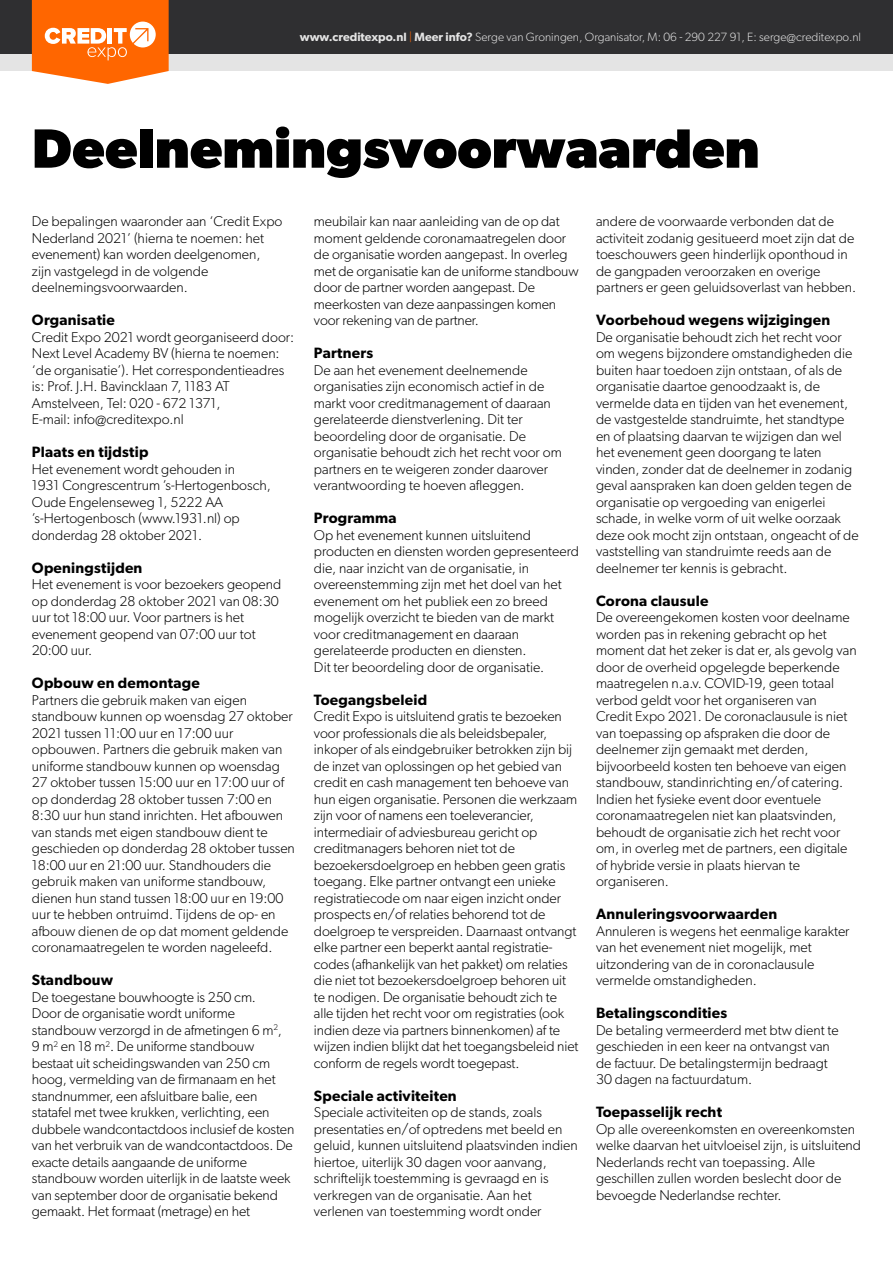
<style>
.page{position:relative;width:893px;height:1263px;background:#fff}
.page>*{position:absolute;margin:0;border:0;box-sizing:border-box;transform-origin:0 0}
._01_-_Kop_03{font:700 55.5px "Gibson";color:#000}
._01_-_Kop_-_Deelnemi{font:600 15px "Gibson";letter-spacing:.015em;color:#000}
._00_-_Body_Deelnemin{font:300 14.25px/16.5px "Gibson";color:#000}
.t1{font:300 12px "Gibson";color:#e4e4e4}
.s1{font-weight:600}
.s2{color:#f60}
</style>
<div class="page">
<div style="left:0;top:18px;width:893px;height:53px;background:#e4e4e4"></div>
<div style="left:0;top:0;width:893px;height:53px;background:#2f2f31"></div>
<svg style="left:32px;top:0;width:137px;height:84px;background:#fe8433"></svg>
<p class="t1" style="left:300px;top:30px;width:563px"><span class="s1">www.creditexpo.nl</span> <span class="s2">|</span> <span class="s1">Meer info?</span> Serge van Groningen, Organisator, M: 06 - 290 227 91, E: serge@creditexpo.nl</p>
<p class="_01_-_Kop_03" style="left:32px;top:116px;width:729px">Deelnemingsvoorwaarden</p>
<p class="_00_-_Body_Deelnemin" style="left:32px;top:213px;width:252px">De bepalingen waaronder aan ‘Credit Expo Nederland 2021’ (hierna te noemen: het evenement) kan worden deelgenomen, zijn vastgelegd in de volgende deelnemingsvoorwaarden.</p>
<p class="_01_-_Kop_-_Deelnemi" style="left:32px;top:311px;width:85px">Organisatie</p>
<p class="_00_-_Body_Deelnemin" style="left:32px;top:328px;width:264px">Credit Expo 2021 wordt georganiseerd door:<br>Next Level Academy BV (hierna te noemen: ‘de organisatie’). Het correspondentieadres is: Prof. J.H. Bavincklaan 7, 1183 AT Amstelveen, Tel: 020 - 672 1371,<br>E-mail: info@creditexpo.nl</p>
<p class="_01_-_Kop_-_Deelnemi" style="left:32px;top:443px;width:118px">Plaats en tijdstip</p>
<p class="_00_-_Body_Deelnemin" style="left:32px;top:460px;width:240px">Het evenement wordt gehouden in<br>1931 Congrescentrum ’s-Hertogenbosch, Oude Engelenseweg 1, 5222 AA ’s-Hertogenbosch (www.1931.nl) op donderdag 28 oktober 2021.</p>
<p class="_01_-_Kop_-_Deelnemi" style="left:32px;top:559px;width:112px">Openingstijden</p>
<p class="_00_-_Body_Deelnemin" style="left:32px;top:576px;width:251px">Het evenement is voor bezoekers geopend op donderdag 28 oktober 2021 van 08:30 uur tot 18:00 uur. Voor partners is het evenement geopend van 07:00 uur tot<br>20:00 uur.</p>
<p class="_01_-_Kop_-_Deelnemi" style="left:32px;top:674px;width:169px">Opbouw en demontage</p>
<p class="_00_-_Body_Deelnemin" style="left:32px;top:691px;width:265px">Partners die gebruik maken van eigen standbouw kunnen op woensdag 27 oktober 2021 tussen 11:00 uur en 17:00 uur opbouwen. Partners die gebruik maken van uniforme standbouw kunnen op woensdag 27 oktober tussen 15:00 uur en 17:00 uur of op donderdag 28 oktober tussen 7:00 en 8:30 uur hun stand inrichten. Het afbouwen van stands met eigen standbouw dient te geschieden op donderdag 28 oktober tussen 18:00 uur en 21:00 uur. Standhouders die gebruik maken van uniforme standbouw, dienen hun stand tussen 18:00 uur en 19:00 uur te hebben ontruimd. Tijdens de op- en afbouw dienen de op dat moment geldende coronamaatregelen te worden nageleefd.</p>
<p class="_01_-_Kop_-_Deelnemi" style="left:32px;top:971px;width:83px">Standbouw</p>
<p class="_00_-_Body_Deelnemin" style="left:32px;top:988px;width:264px">De toegestane bouwhoogte is 250 cm.<br>Door de organisatie wordt uniforme standbouw verzorgd in de afmetingen 6 m<sup>2</sup>,<br>9 m<sup>2</sup> en 18 m<sup>2</sup>. De uniforme standbouw bestaat uit scheidingswanden van 250 cm hoog, vermelding van de firmanaam en het standnummer, een afsluitbare balie, een statafel met twee krukken, verlichting, een dubbele wandcontactdoos inclusief de kosten van het verbruik van de wandcontactdoos. De exacte details aangaande de uniforme standbouw worden uiterlijk in de laatste week van september door de organisatie bekend gemaakt. Het formaat (metrage) en het</p>
<p class="_00_-_Body_Deelnemin" style="left:314px;top:213px;width:266px">meubilair kan naar aanleiding van de op dat moment geldende coronamaatregelen door de organisatie worden aangepast. In overleg met de organisatie kan de uniforme standbouw door de partner worden aangepast. De meerkosten van deze aanpassingen komen voor rekening van de partner.</p>
<p class="_01_-_Kop_-_Deelnemi" style="left:314px;top:344px;width:61px">Partners</p>
<p class="_00_-_Body_Deelnemin" style="left:314px;top:361px;width:249px">De aan het evenement deelnemende organisaties zijn economisch actief in de markt voor creditmanagement of daaraan gerelateerde dienstverlening. Dit ter beoordeling door de organisatie. De organisatie behoudt zich het recht voor om partners en te weigeren zonder daarover verantwoording te hoeven afleggen.</p>
<p class="_01_-_Kop_-_Deelnemi" style="left:314px;top:509px;width:84px">Programma</p>
<p class="_00_-_Body_Deelnemin" style="left:314px;top:526px;width:267px">Op het evenement kunnen uitsluitend producten en diensten worden gepresenteerd die, naar inzicht van de organisatie, in overeenstemming zijn met het doel van het evenement om het publiek een zo breed mogelijk overzicht te bieden van de markt voor creditmanagement en daaraan gerelateerde producten en diensten.<br>Dit ter beoordeling door de organisatie.</p>
<p class="_01_-_Kop_-_Deelnemi" style="left:314px;top:691px;width:115px">Toegangsbeleid</p>
<p class="_00_-_Body_Deelnemin" style="left:314px;top:708px;width:266px">Credit Expo is uitsluitend gratis te bezoeken voor professionals die als beleidsbepaler, inkoper of als eindgebruiker betrokken zijn bij de inzet van oplossingen op het gebied van credit en cash management ten behoeve van hun eigen organisatie. Personen die werkzaam zijn voor of namens een toeleverancier, intermediair of adviesbureau gericht op creditmanagers behoren niet tot de bezoekersdoelgroep en hebben geen gratis toegang. Elke partner ontvangt een unieke registratiecode om naar eigen inzicht onder prospects en/of relaties behorend tot de doelgroep te verspreiden. Daarnaast ontvangt elke partner een beperkt aantal registratie&shy;codes (afhankelijk van het pakket) om relaties die niet tot bezoekersdoelgroep behoren uit te nodigen. De organisatie behoudt zich te alle tijden het recht voor om registraties (ook indien deze via partners binnenkomen) af te wijzen indien blijkt dat het toegangsbeleid niet conform de regels wordt toegepast.</p>
<p class="_01_-_Kop_-_Deelnemi" style="left:314px;top:1087px;width:144px">Speciale activiteiten</p>
<p class="_00_-_Body_Deelnemin" style="left:314px;top:1104px;width:265px">Speciale activiteiten op de stands, zoals presentaties en/of optredens met beeld en geluid, kunnen uitsluitend plaatsvinden indien hiertoe, uiterlijk 30 dagen voor aanvang, schriftelijk toestemming is gevraagd en is verkregen van de organisatie. Aan het verlenen van toestemming wordt onder</p>
<p class="_00_-_Body_Deelnemin" style="left:596px;top:213px;width:262px">andere de voorwaarde verbonden dat de activiteit zodanig gesitueerd moet zijn dat de toeschouwers geen hinderlijk oponthoud in de gangpaden veroorzaken en overige partners er geen geluidsoverlast van hebben.</p>
<p class="_01_-_Kop_-_Deelnemi" style="left:596px;top:311px;width:236px">Voorbehoud wegens wijzigingen</p>
<p class="_00_-_Body_Deelnemin" style="left:596px;top:328px;width:264px">De organisatie behoudt zich het recht voor om wegens bijzondere omstandigheden die buiten haar toedoen zijn ontstaan, of als de organisatie daartoe genoodzaakt is, de vermelde data en tijden van het evenement, de vastgestelde standruimte, het standtype en of plaatsing daarvan te wijzigen dan wel het evenement geen doorgang te laten vinden, zonder dat de deelnemer in zodanig geval aanspraken kan doen gelden tegen de organisatie op vergoeding van enigerlei schade, in welke vorm of uit welke oorzaak deze ook mocht zijn ontstaan, ongeacht of de vaststelling van standruimte reeds aan de deelnemer ter kennis is gebracht.</p>
<p class="_01_-_Kop_-_Deelnemi" style="left:596px;top:592px;width:114px">Corona clausule</p>
<p class="_00_-_Body_Deelnemin" style="left:596px;top:609px;width:262px">De overeengekomen kosten voor deelname worden pas in rekening gebracht op het moment dat het zeker is dat er, als gevolg van door de overheid opgelegde beperkende maatregelen n.a.v. COVID-19, geen totaal verbod geldt voor het organiseren van Credit Expo 2021. De coronaclausule is niet van toepassing op afspraken die door de deelnemer zijn gemaakt met derden, bijvoorbeeld kosten ten behoeve van eigen standbouw, standinrichting en/of catering.<br>Indien het fysieke event door eventuele coronamaatregelen niet kan plaatsvinden, behoudt de organisatie zich het recht voor om, in overleg met de partners, een digitale of hybride versie in plaats hiervan te organiseren.</p>
<p class="_01_-_Kop_-_Deelnemi" style="left:596px;top:905px;width:183px">Annuleringsvoorwaarden</p>
<p class="_00_-_Body_Deelnemin" style="left:596px;top:922px;width:255px">Annuleren is wegens het eenmalige karakter van het evenement niet mogelijk, met uitzondering van de in coronaclausule vermelde omstandigheden.</p>
<p class="_01_-_Kop_-_Deelnemi" style="left:596px;top:1004px;width:133px">Betalingscondities</p>
<p class="_00_-_Body_Deelnemin" style="left:596px;top:1021px;width:244px">De betaling vermeerderd met btw dient te geschieden in een keer na ontvangst van de factuur. De betalingstermijn bedraagt 30 dagen na factuurdatum.</p>
<p class="_01_-_Kop_-_Deelnemi" style="left:596px;top:1103px;width:127px">Toepasselijk recht</p>
<p class="_00_-_Body_Deelnemin" style="left:596px;top:1120px;width:267px">Op alle overeenkomsten en overeenkomsten welke daarvan het uitvloeisel zijn, is uitsluitend Nederlands recht van toepassing. Alle geschillen zullen worden beslecht door de bevoegde Nederlandse rechter.</p>
</div>
